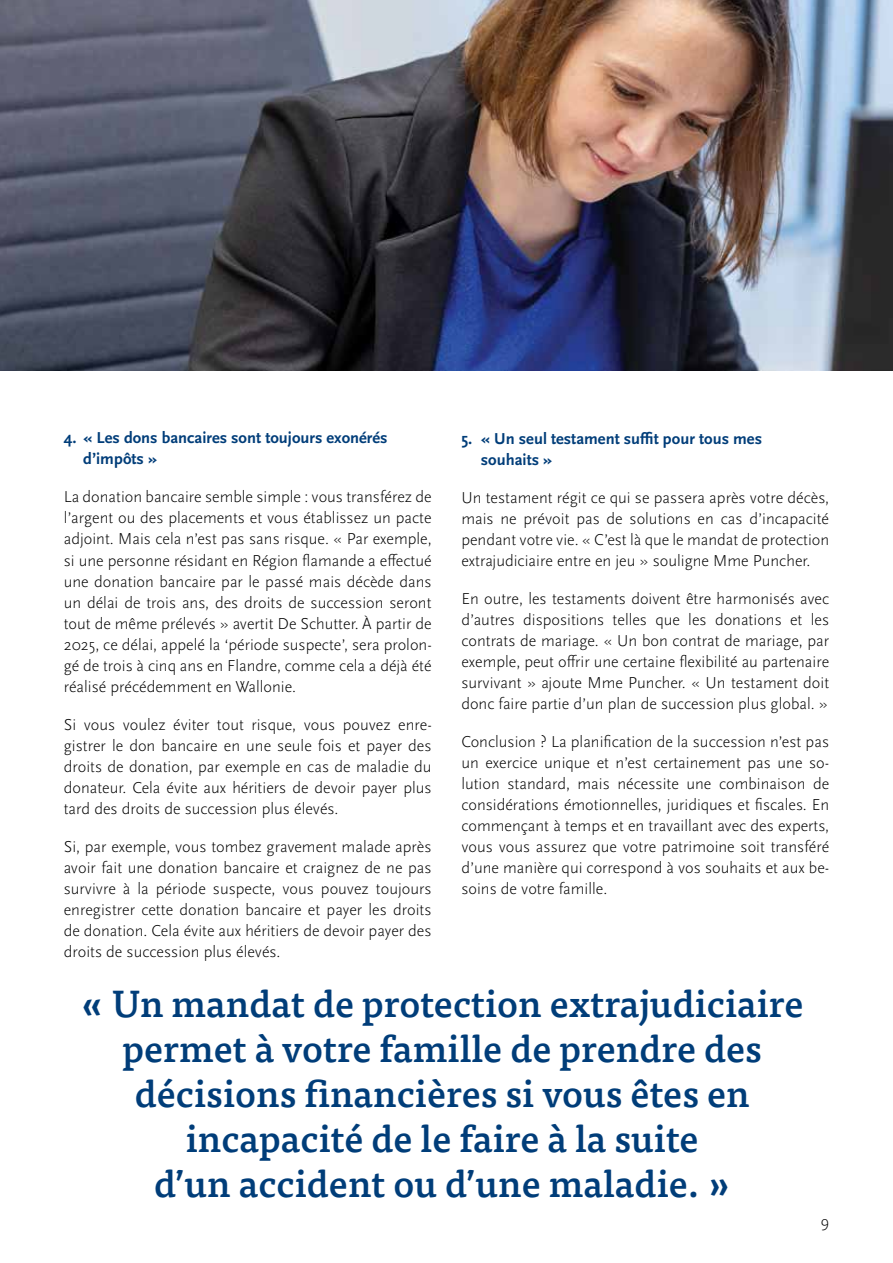
<style>
.page{position:relative;width:893px;height:1263px;background:#fff}
.page>*{position:absolute;margin:0;border:0;box-sizing:border-box;transform-origin:0 0}
.t1{font:500 37.5px/45px "Tisa Pro";color:#003d79;text-align:center}
.t2{font:300 16.5px/21px "Scala Sans Pro";color:#000;text-align:justify}
.t3{font:700 16.5px/21px "Scala Sans Pro";color:#003d79}
</style>
<div class="page">
<img style="left:0;top:0;width:893px;height:371px">
<p class="t3" style="left:83px;top:428px;width:306px;text-indent:-20px">4. « Les dons bancaires sont toujours exonérés d’impôts »</p>
<p class="t2" style="left:64px;top:487px;width:369px">La donation bancaire semble simple : vous transférez de l’argent ou des placements et vous établissez un pacte adjoint. Mais cela n’est pas sans risque. « Par exemple, si une personne résidant en Région flamande a effectué une donation bancaire par le passé mais décède dans un délai de trois ans, des droits de succession seront tout de même prélevés » avertit De Schutter. À partir de 2025, ce délai, appelé la ‘période suspecte’, sera prolon&shy;gé de trois à cinq ans en Flandre, comme cela a déjà été réalisé précédemment en Wallonie.</p>
<p class="t2" style="left:64px;top:714px;width:369px">Si vous voulez éviter tout risque, vous pouvez enre&shy;gistrer le don bancaire en une seule fois et payer des droits de donation, par exemple en cas de maladie du donateur. Cela évite aux héritiers de devoir payer plus tard des droits de succession plus élevés.</p>
<p class="t2" style="left:64px;top:836px;width:369px">Si, par exemple, vous tombez gravement malade après avoir fait une donation bancaire et craignez de ne pas survivre à la période suspecte, vous pouvez toujours enregistrer cette donation bancaire et payer les droits de donation. Cela évite aux héritiers de devoir payer des droits de succession plus élevés.</p>
<p class="t3" style="left:481px;top:428px;width:283px;text-indent:-20px">5. « Un seul testament suffit pour tous mes souhaits »</p>
<p class="t2" style="left:461px;top:487px;width:369px">Un testament régit ce qui se passera après votre décès, mais ne prévoit pas de solutions en cas d’incapacité pendant votre vie. « C’est là que le mandat de protection extrajudiciaire entre en jeu » souligne Mme Puncher.</p>
<p class="t2" style="left:461px;top:588px;width:369px">En outre, les testaments doivent être harmonisés avec d’autres dispositions telles que les donations et les contrats de mariage. « Un bon contrat de mariage, par exemple, peut offrir une certaine flexibilité au partenaire survivant » ajoute Mme Puncher. « Un testament doit donc faire partie d’un plan de succession plus global. »</p>
<p class="t2" style="left:461px;top:731px;width:369px">Conclusion ? La planification de la succession n’est pas un exercice unique et n’est certainement pas une so&shy;lution standard, mais nécessite une combinaison de considérations émotionnelles, juridiques et fiscales. En commençant à temps et en travaillant avec des experts, vous vous assurez que votre patrimoine soit transféré d’une manière qui correspond à vos souhaits et aux be&shy;soins de votre famille.</p>
<h1 class="t1" style="left:81px;top:979px;width:724px">« Un mandat de protection extrajudiciaire permet à votre famille de prendre des décisions financières si vous êtes en incapacité de le faire à la suite<br>d’un accident ou d’une maladie. »</h1>
<p class="t2" style="left:820px;top:1211px;width:10px">9</p>
</div>
